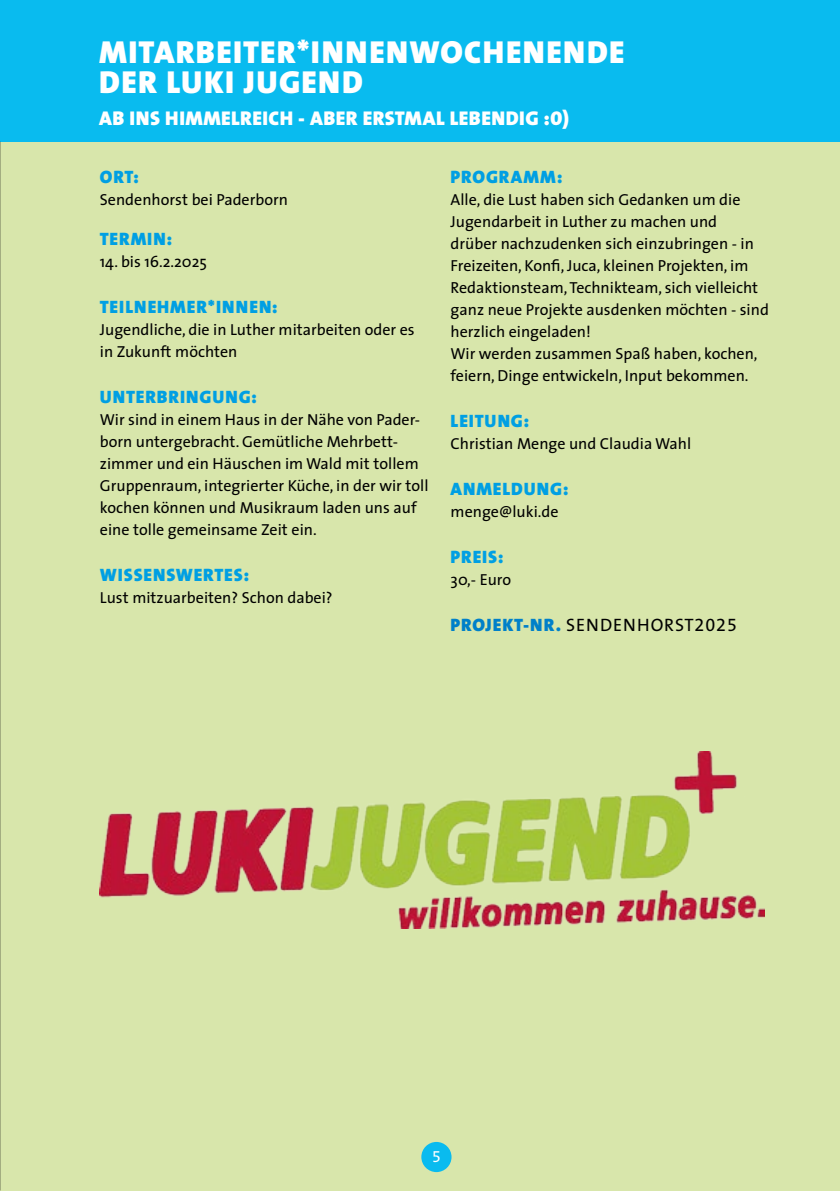
<style>
.page{position:relative;width:840px;height:1191px;background:#fff}
.page>*{position:absolute;margin:0;border:0;box-sizing:border-box;transform-origin:0 0}
.t1{font:32px/30px "The Sans Black Caps";letter-spacing:.04em;color:#fff}
.t2{font:20px "The Sans Black Caps";letter-spacing:.02em;color:#fff}
.t3{font:18px "The Sans Black Caps";letter-spacing:.05em;color:#009fe3}
.t4{font:18px "The Sans Black Caps";letter-spacing:.05em;color:#0080c9}
.t5{font:16px/22px "The Sans";color:#000}
.t6{font:16px "The Sans Expert";color:#fff}
.s1{font-family:"The Sans";color:#000}
.s2{font-family:"The Sans Expert";color:#000}
</style>
<div class="page">
<div style="left:0;top:130px;width:839px;height:1061px;background:#d8e6ab"></div>
<div style="left:0;top:0;width:839px;height:142px;background:#09bbef"></div>
<div style="left:421px;top:1142px;width:30px;height:30px;background:#09bbef;border-radius:50%"></div>
<img style="left:0;top:142px;width:1px;height:1049px">
<img style="left:99px;top:751px;width:665px;height:177px">
<h1 class="t1" style="left:99px;top:36px;width:526px">MITARBEITER*INNENWOCHENENDE<br>DER LUKI JUGEND</h1>
<p class="t2" style="left:99px;top:101px;width:471px">AB INS HIMMELREICH - ABER ERSTMAL LEBENDIG :0)</p>
<p class="t3" style="left:100px;top:162px;width:41px">ORT:</p>
<p class="t5" style="left:100px;top:188px;width:189px">Sendenhorst bei Paderborn</p>
<p class="t3" style="left:100px;top:224px;width:74px">TERMIN:</p>
<p class="t5" style="left:100px;top:250px;width:108px">14. bis 16.2.2025</p>
<p class="t3" style="left:100px;top:292px;width:179px">TEILNEHMER*INNEN:</p>
<p class="t5" style="left:100px;top:318px;width:316px">Jugendliche, die in Luther mitarbeiten oder es in Zukunft möchten</p>
<p class="t3" style="left:100px;top:382px;width:158px">UNTERBRINGUNG:</p>
<p class="t5" style="left:100px;top:408px;width:330px">Wir sind in einem Haus in der Nähe von Pader&shy;born untergebracht. Gemütliche Mehrbett&shy;zimmer und ein Häuschen im Wald mit tollem Gruppenraum, integrierter Küche, in der wir toll kochen können und Musikraum laden uns auf eine tolle gemeinsame Zeit ein.</p>
<p class="t3" style="left:100px;top:560px;width:151px">WISSENSWERTES:</p>
<p class="t5" style="left:100px;top:586px;width:234px">Lust mitzuarbeiten? Schon dabei?</p>
<p class="t3" style="left:450px;top:162px;width:113px">PROGRAMM:</p>
<p class="t5" style="left:450px;top:188px;width:319px">Alle, die Lust haben sich Gedanken um die Jugendarbeit in Luther zu machen und<br>drüber nachzudenken sich einzubringen - in Freizeiten, Konfi, Juca, kleinen Projekten, im Redaktionsteam, Technikteam, sich vielleicht ganz neue Projekte ausdenken möchten - sind herzlich eingeladen!<br>Wir werden zusammen Spaß haben, kochen, feiern, Dinge entwickeln, Input bekommen.</p>
<p class="t3" style="left:450px;top:406px;width:80px">LEITUNG:</p>
<p class="t5" style="left:450px;top:432px;width:242px">Christian Menge und Claudia Wahl</p>
<p class="t3" style="left:450px;top:474px;width:119px">ANMELDUNG:</p>
<p class="t5" style="left:450px;top:500px;width:109px">menge@luki.de</p>
<p class="t3" style="left:450px;top:542px;width:54px">PREIS:</p>
<p class="t5" style="left:450px;top:568px;width:62px">30,- Euro</p>
<p class="t4" style="left:450px;top:610px;width:288px">PROJEKT-NR. <span class="s1">SENDENHORST</span><span class="s2">2025</span></p>
<p class="t6" style="left:432px;top:1143px;width:10px">5</p>
</div>
